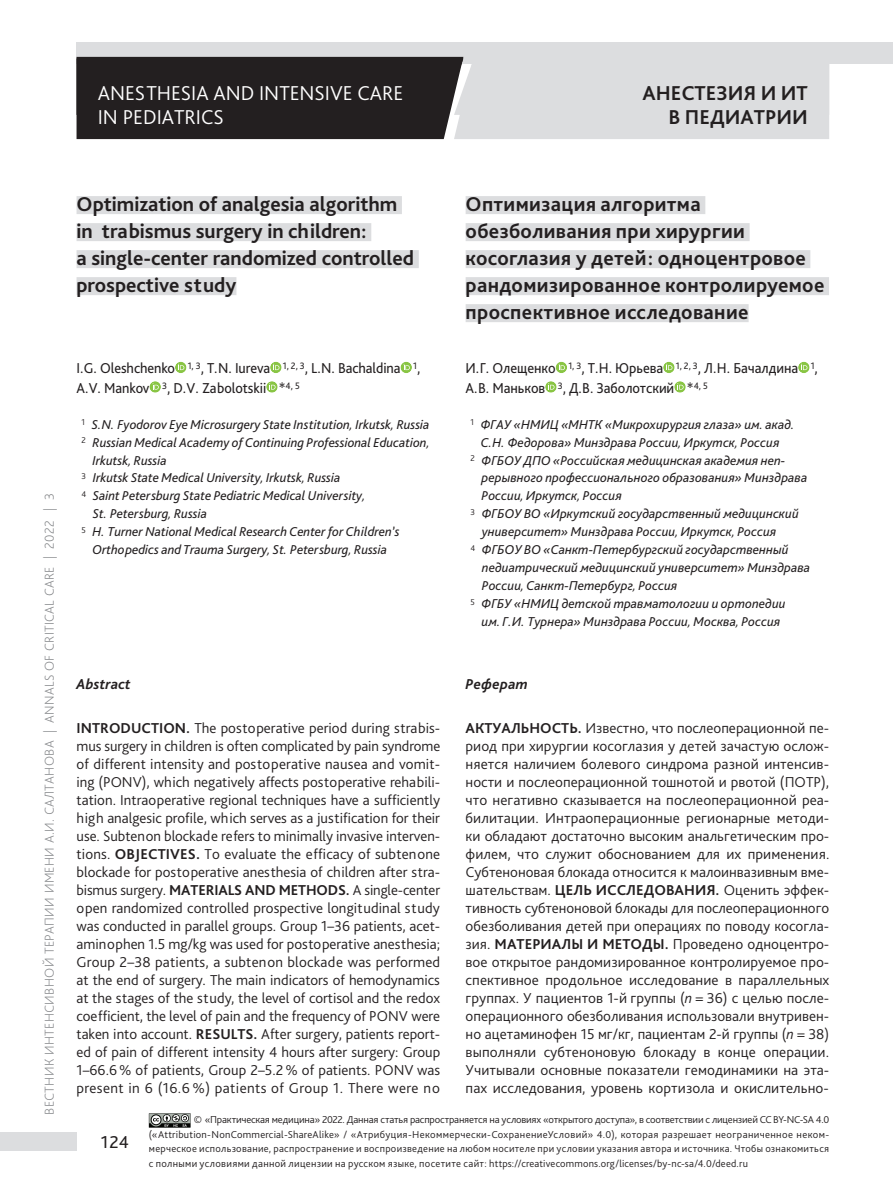
<style>
.page{position:relative;width:893px;height:1191px;background:#fff}
.page>*{position:absolute;margin:0;border:0;box-sizing:border-box;transform-origin:0 0}
.t1{font:700 21px/27px "Bliss Pro";color:#231f20}
.t2{font:300 21px/24px "Bliss Pro";color:#fff}
.t3{font:18px "Bliss Pro";color:#231f20}
.t4{font:300 15px/18px "Bliss Pro";letter-spacing:.005em;color:#231f20;text-align:justify}
.t5{font:15px/19.5px "Bliss Pro";letter-spacing:-.005em;color:#231f20;scale:.95 1}
.t6{font:italic 700 15px "Bliss Pro";letter-spacing:.01em;color:#231f20}
.t7{font:italic 13.5px "Bliss Pro";color:#231f20}
.t8{font:200 13.5px "Bliss Pro";letter-spacing:.025em;color:#808285}
.t9{font:300 10.5px/14.5px "Bliss Pro";letter-spacing:.02em;color:#231f20;text-align:justify}
.s1{font-weight:300}
.s2{font-weight:700}
.s3{font-style:italic}
</style>
<div class="page">
<div style="left:77px;top:42px;width:816px;height:22px;background:#dcdddf"></div>
<div style="left:0;top:1132px;width:77px;height:18px;background:#dcdddf"></div>
<svg style="left:77px;top:57px;width:752px;height:82px;background:#7f7e7f"></svg>
<div style="left:466px;top:196px;width:239px;height:18px;background:#dcdddf"></div>
<div style="left:466px;top:223px;width:284px;height:18px;background:#dcdddf"></div>
<div style="left:466px;top:250px;width:344px;height:18px;background:#dcdddf"></div>
<div style="left:466px;top:277px;width:363px;height:18px;background:#dcdddf"></div>
<div style="left:466px;top:304px;width:283px;height:18px;background:#dcdddf"></div>
<div style="left:556px;top:362px;width:11px;height:11px;background:#89c544;border-radius:5px"></div>
<svg style="left:559px;top:364px;width:6px;height:6px"></svg>
<svg style="left:663px;top:362px;width:12px;height:11px"></svg>
<svg style="left:666px;top:364px;width:6px;height:6px"></svg>
<svg style="left:798px;top:362px;width:12px;height:11px"></svg>
<svg style="left:801px;top:364px;width:6px;height:6px"></svg>
<svg style="left:545px;top:381px;width:12px;height:12px"></svg>
<svg style="left:548px;top:383px;width:6px;height:6px"></svg>
<svg style="left:674px;top:381px;width:12px;height:12px"></svg>
<svg style="left:677px;top:383px;width:7px;height:6px"></svg>
<div style="left:77px;top:196px;width:325px;height:18px;background:#dcdddf"></div>
<div style="left:77px;top:223px;width:294px;height:18px;background:#dcdddf"></div>
<div style="left:77px;top:250px;width:342px;height:18px;background:#dcdddf"></div>
<div style="left:77px;top:277px;width:159px;height:18px;background:#dcdddf"></div>
<svg style="left:175px;top:362px;width:11px;height:11px"></svg>
<svg style="left:178px;top:364px;width:6px;height:6px"></svg>
<svg style="left:270px;top:362px;width:12px;height:11px"></svg>
<svg style="left:273px;top:364px;width:6px;height:6px"></svg>
<div style="left:400px;top:362px;width:12px;height:11px;background:#89c544;border-radius:5px"></div>
<svg style="left:404px;top:364px;width:6px;height:6px"></svg>
<svg style="left:149px;top:381px;width:12px;height:12px"></svg>
<svg style="left:153px;top:383px;width:6px;height:6px"></svg>
<svg style="left:266px;top:381px;width:12px;height:12px"></svg>
<svg style="left:269px;top:383px;width:7px;height:6px"></svg>
<svg style="left:149px;top:1113px;width:42px;height:15px"></svg>
<h1 class="t2" style="left:98px;top:80px;width:307px">ANESTHESIA AND INTENSIVE CARE<br>IN PEDIATRICS</h1>
<h1 class="t1" style="left:642px;top:80px;width:167px;line-height:24px;text-align:right">АНЕСТЕЗИЯ И ИТ<br>В ПЕДИАТРИИ</h1>
<p class="t8" style="left:41px;top:1114px;width:623px;rotate:-90deg">ВЕСТНИК ИНТЕНСИВНОЙ ТЕРАПИИ ИМЕНИ А.И. САЛТАНОВА | ANNALS OF CRITICAL CARE | 2022 | 3</p>
<h1 class="t1" style="left:77px;top:190px;width:339px">Optimization of analgesia algorithm in trabismus surgery in children:<br>a single-center randomized controlled prospective study</h1>
<p class="t5" style="left:77px;top:358px;width:363px">I.G. Oleshchenko <sup>1,</sup> <sup>3</sup>, T.N. Iureva <sup>1,</sup> <sup>2,</sup> <sup>3</sup>, L.N. Bachaldina <sup>1</sup>,<br>A.V. Mankov <sup>3</sup>, D.V. Zabolotskii *<sup>4,</sup> <sup>5</sup></p>
<p class="t7" style="left:81px;top:416px;width:350px"><sup>1</sup> S.N. Fyodorov Eye Microsurgery State Institution<span class="s1">,</span> Irkutsk<span class="s1">,</span> Russia</p>
<p class="t7" style="left:81px;top:434px;width:350px"><sup>2</sup> Russian Medical Academy of Continuing Professional Education<span class="s1">,</span></p>
<p class="t7" style="left:92px;top:451px;width:76px">Irkutsk<span class="s1">,</span> Russia</p>
<p class="t7" style="left:81px;top:469px;width:261px"><sup>3</sup> Irkutsk State Medical University<span class="s1">,</span> Irkutsk<span class="s1">,</span> Russia</p>
<p class="t7" style="left:81px;top:487px;width:285px"><sup>4</sup> Saint Petersburg State Pediatric Medical University<span class="s1">,</span></p>
<p class="t7" style="left:93px;top:505px;width:116px">St. Petersburg<span class="s1">,</span> Russia</p>
<p class="t7" style="left:81px;top:523px;width:320px"><sup>5</sup> H. Turner National Medical Research Center for Сhildren’s</p>
<p class="t7" style="left:93px;top:541px;width:296px">Orthopedics and Trauma Surgery<span class="s1">,</span> St. Petersburg<span class="s1">,</span> Russia</p>
<h1 class="t1" style="left:466px;top:190px;width:360px">Оптимизация алгоритма обезболивания при хирургии косоглазия у детей: одноцентровое рандомизированное контролируемое проспективное исследование</h1>
<p class="t5" style="left:466px;top:358px;width:372px">И.Г. Олещенко <sup>1,</sup> <sup>3</sup>, Т.Н. Юрьева <sup>1,</sup> <sup>2,</sup> <sup>3</sup>, Л.Н. Бачалдина <sup>1</sup>,<br>А.В. Маньков <sup>3</sup>, Д.В. Заболотский *<sup>4,</sup> <sup>5</sup></p>
<p class="t7" style="left:470px;top:416px;width:325px"><sup>1</sup> ФГАУ «НМИЦ «МНТК «Микрохирургия глаза» им. акад.</p>
<p class="t7" style="left:481px;top:434px;width:300px">С.Н. Федорова» Минздрава России<span class="s1">,</span> Иркутск<span class="s1">,</span> Россия</p>
<p class="t7" style="left:470px;top:451px;width:317px"><sup>2</sup> ФГБОУ ДПО «Российская медицинская академия неп-</p>
<p class="t7" style="left:482px;top:469px;width:327px">рерывного профессионального образования» Минздрава</p>
<p class="t7" style="left:482px;top:487px;width:142px">России<span class="s1">,</span> Иркутск<span class="s1">,</span> Россия</p>
<p class="t7" style="left:470px;top:505px;width:330px"><sup>3</sup> ФГБОУ ВО «Иркутский государственный медицинский</p>
<p class="t7" style="left:482px;top:523px;width:296px">университет» Минздрава России<span class="s1">,</span> Иркутск<span class="s1">,</span> Россия</p>
<p class="t7" style="left:470px;top:541px;width:320px"><sup>4</sup> ФГБОУ ВО «Санкт--Петербургский государственный</p>
<p class="t7" style="left:482px;top:559px;width:330px">педиатрический медицинский университет» Минздрава</p>
<p class="t7" style="left:482px;top:577px;width:197px">России<span class="s1">,</span> Санкт--Петербург<span class="s1">,</span> Россия</p>
<p class="t7" style="left:470px;top:595px;width:317px"><sup>5</sup> ФГБУ «НМИЦ детской травматологии и ортопедии</p>
<p class="t7" style="left:482px;top:613px;width:300px">им. Г.И. Турнера» Минздрава России<span class="s1">,</span> Москва<span class="s1">,</span> Россия</p>
<p class="t6" style="left:466px;top:674px;width:64px">Реферат</p>
<p class="t4" style="left:466px;top:719px;width:365px"><span class="s2">АКТУАЛЬНОСТЬ.</span> Известно, что послеоперационной пе&shy;риод при хирургии косоглазия у детей зачастую ослож&shy;няется наличием болевого синдрома разной интенсив&shy;ности и послеоперационной тошнотой и рвотой (ПОТР), что негативно сказывается на послеоперационной реа&shy;билитации. Интраоперационные регионарные методи&shy;ки обладают достаточно высоким анальгетическим про&shy;филем, что служит обоснованием для их применения.<br>Субтеноновая блокада относится к малоинвазивным вме&shy;шательствам. <span class="s2">ЦЕЛЬ ИССЛЕДОВАНИЯ.</span> Оценить эффек&shy;тивность субтеноновой блокады для послеоперационного обезболивания детей при операциях по поводу косогла&shy;зия. <span class="s2">МАТЕРИАЛЫ И МЕТОДЫ.</span> Проведено одноцентро&shy;вое открытое рандомизированное контролируемое про&shy;спективное продольное исследование в параллельных группах. У пациентов 1-й группы (<span class="s3">n</span> = 36) с целью после&shy;операционного обезболивания использовали внутривен&shy;но ацетаминофен 15 мг/кг, пациентам 2-й группы (<span class="s3">n</span> = 38) выполняли субтеноновую блокаду в конце операции.<br>Учитывали основные показатели гемодинамики на эта&shy;пах исследования, уровень кортизола и окислительно-</p>
<p class="t6" style="left:77px;top:675px;width:56px">Abstract</p>
<p class="t4" style="left:77px;top:719px;width:365px"><span class="s2">INTRODUCTION.</span> The postoperative period during strabis&shy;mus surgery in children is often complicated by pain syndrome of different intensity and postoperative nausea and vomit&shy;ing (PONV), which negatively affects postoperative rehabili&shy;tation. Intraoperative regional techniques have a sufficiently high analgesic profile, which serves as a justification for their use. Subtenon blockade refers to minimally invasive interven&shy;tions. <span class="s2">OBJECTIVES.</span> To evaluate the efficacy of subtenone blockade for postoperative anesthesia of children after stra&shy;bismus surgery. <span class="s2">MATERIALS AND METHODS.</span> A single-center open randomized controlled prospective longitudinal study was conducted in parallel groups. Group 1–36 patients, acet&shy;aminophen 1.5 mg/kg was used for postoperative anesthesia; Group 2–38 patients, a subtenon blockade was performed at the end of surgery. The main indicators of hemodynamics at the stages of the study, the level of cortisol and the redox coefficient, the level of pain and the frequency of PONV were taken into account. <span class="s2">RESULTS.</span> After surgery, patients report&shy;ed of pain of different intensity 4 hours after surgery: Group 1–66.6% of patients, Group 2–5.2% of patients. PONV was present in 6 (16.6 %) patients of Group 1. There were no</p>
<p class="t9" style="left:149px;top:1112px;width:682px;text-indent:45px">© «Практическая медицина» 2022. Данная статья распространяется на условиях «открытого доступа», в соответствии с лицензией CCBY-NC-SA 4.0 («Attribution-NonCommercial-ShareAlike» / «Атрибуция-Некоммерчески-СохранениеУсловий» 4.0), которая разрешает неограниченное неком&shy;мерческое использование, распространение и воспроизведение на любом носителе при условии указания автора и источника. Чтобы ознакомиться с полными условиями данной лицензии на русском языке, посетите сайт: https://creativecommons.org/licenses/by-nc-sa/4.0/deed.ru</p>
<p class="t3" style="left:101px;top:1131px;width:29px">124</p>
</div>
